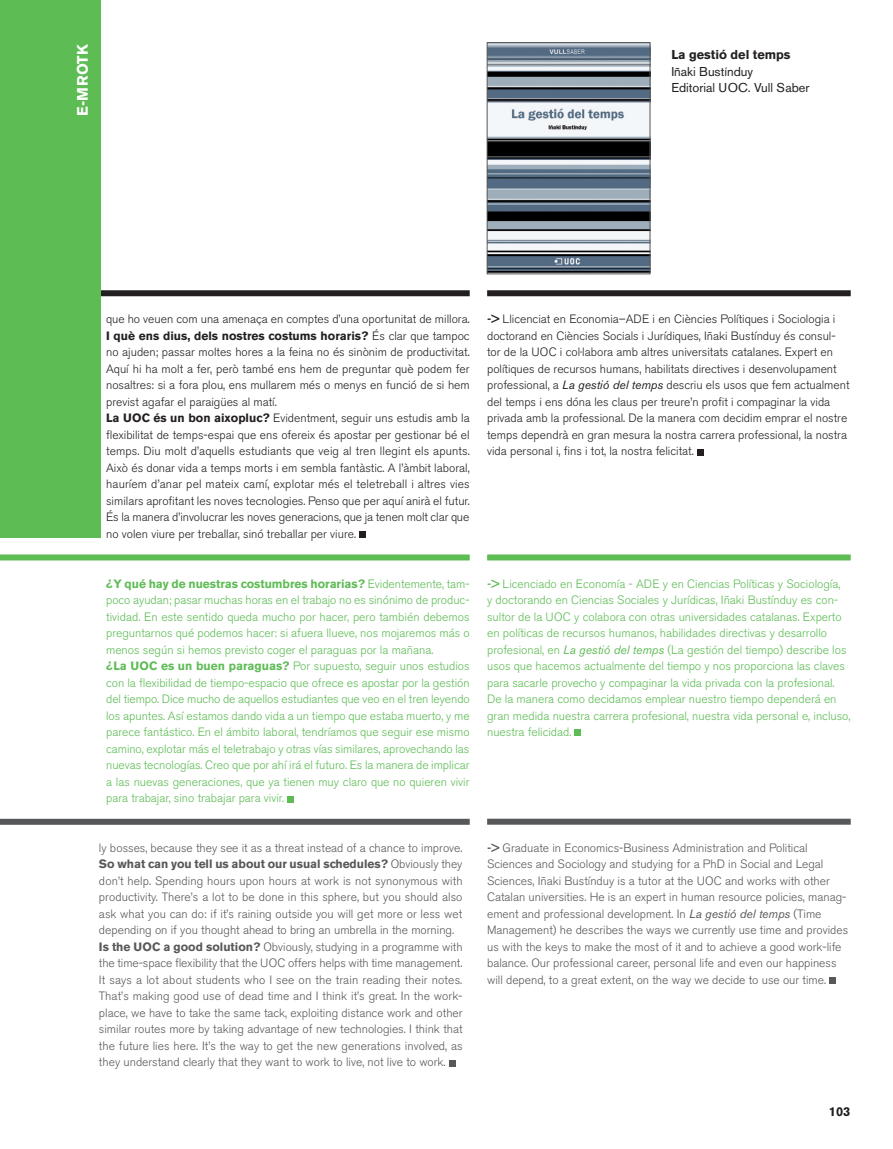
<style>
.page{position:relative;width:893px;height:1149px;background:#fff}
.page>*{position:absolute;margin:0;border:0;box-sizing:border-box;transform-origin:0 0}
.TITULAR_16_PT_CAST{font:700 15px "Akzidenz Grotesk BE";letter-spacing:.01em;color:#fff}
.TXT_LECTURA_BANDER{font:12.75px "Akzidenz Grotesk BE";color:#231f20}
.TXT_LECTURA_BANDER-2{font:700 12.75px "Akzidenz Grotesk BE";color:#231f20}
.TXT_PREGUNTA_ENG{font:300 12px/16.5px "Akzidenz Grotesk BE";color:#57585a;text-align:justify}
.TXT_PREGUNTA_CAST{font:300 12px/16.5px "Akzidenz Grotesk BE";color:#5ebc55;text-align:justify}
.TXT_PREGUNTA_CAT{font:300 12px/16.5px "Akzidenz Grotesk BE";color:#231f20;text-align:justify}
.TXT_CORPORATIVO_BA{font:300 12px/16.5px "Akzidenz Grotesk BE";color:#5ebc55}
.TXT_CORPORATIVO_BA-2{font:300 12px/16.5px "Akzidenz Grotesk BE";color:#231f20}
.TXT_CORPORATIVO_BA-3{font:300 12px/16.5px "Akzidenz Grotesk BE";color:#57585a}
.s1{font-weight:700}
.s2{font-weight:500}
.s3{font-weight:400;font-style:italic}
</style>
<div class="page">
<div style="left:0;top:290px;width:470px;height:6px;background:#231f20"></div>
<div style="left:829px;top:977px;width:7px;height:6px;background:#57585a"></div>
<div style="left:575px;top:729px;width:6px;height:7px;background:#5ebc55"></div>
<svg style="left:697px;top:449px;width:6px;height:6px"></svg>
<img style="left:489px;top:44px;width:159px;height:228px">
<div style="left:487px;top:42px;width:163px;height:232px;border:1px solid #57585a"></div>
<div style="left:487px;top:290px;width:364px;height:6px;background:#231f20"></div>
<div style="left:487px;top:554px;width:364px;height:6px;background:#5ebc55"></div>
<div style="left:487px;top:818px;width:364px;height:6px;background:#57585a"></div>
<div style="left:0;top:818px;width:470px;height:6px;background:#57585a"></div>
<div style="left:449px;top:1059px;width:6px;height:7px;background:#57585a"></div>
<div style="left:287px;top:795px;width:7px;height:7px;background:#5ebc55"></div>
<div style="left:359px;top:531px;width:7px;height:7px;background:#231f20"></div>
<div style="left:0;top:0;width:100px;height:537px;background:#5ebc55"></div>
<div style="left:0;top:554px;width:470px;height:6px;background:#5ebc55"></div>
<p class="TITULAR_16_PT_CAST" style="left:74px;top:116px;width:73px;rotate:-90deg">E-MROTK</p>
<p class="TXT_LECTURA_BANDER-2" style="left:671px;top:47px;width:121px">La gestió del temps</p>
<p class="TXT_LECTURA_BANDER" style="left:671px;top:63px;width:83px">Iñaki Bustínduy</p>
<p class="TXT_LECTURA_BANDER" style="left:671px;top:80px;width:140px">Editorial UOC. Vull Saber</p>
<p class="TXT_PREGUNTA_CAT" style="left:106px;top:311px;width:365px">que ho veuen com una amenaça en comptes d’una oportunitat de millora.</p>
<p class="TXT_PREGUNTA_CAT" style="left:106px;top:327px;width:365px"><span class="s1">I què ens dius, dels nostres costums horaris?</span> És clar que tampoc no ajuden; passar moltes hores a la feina no és sinònim de productivitat.<br>Aquí hi ha molt a fer, però també ens hem de preguntar què podem fer nosaltres: si a fora plou, ens mullarem més o menys en funció de si hem previst agafar el paraigües al matí.</p>
<p class="TXT_PREGUNTA_CAT" style="left:106px;top:410px;width:365px"><span class="s1">La UOC és un bon aixopluc?</span> Evidentment, seguir uns estudis amb la flexibilitat de temps-espai que ens ofereix és apostar per gestionar bé el temps. Diu molt d’aquells estudiants que veig al tren llegint els apunts.<br>Això és donar vida a temps morts i em sembla fantàstic. A l’àmbit laboral, hauríem d’anar pel mateix camí, explotar més el teletreball i altres vies similars aprofitant les noves tecnologies. Penso que per aquí anirà el futur.<br>És la manera d’involucrar les noves generacions, que ja tenen molt clar que no volen viure per treballar, sinó treballar per viure.</p>
<p class="TXT_PREGUNTA_CAST" style="left:106px;top:575px;width:365px"><span class="s1">¿Y qué hay de nuestras costumbres horarias?</span> Evidentemente, tam&shy;poco ayudan; pasar muchas horas en el trabajo no es sinónimo de produc&shy;tividad. En este sentido queda mucho por hacer, pero también debemos preguntarnos qué podemos hacer: si afuera llueve, nos mojaremos más o menos según si hemos previsto coger el paraguas por la mañana.</p>
<p class="TXT_PREGUNTA_CAST" style="left:106px;top:657px;width:365px"><span class="s1">¿La UOC es un buen paraguas?</span> Por supuesto, seguir unos estudios con la flexibilidad de tiempo-espacio que ofrece es apostar por la gestión del tiempo. Dice mucho de aquellos estudiantes que veo en el tren leyendo los apuntes. Así estamos dando vida a un tiempo que estaba muerto, y me parece fantástico. En el ámbito laboral, tendríamos que seguir ese mismo camino, explotar más el teletrabajo y otras vías similares, aprovechando las nuevas tecnologías. Creo que por ahí irá el futuro. Es la manera de implicar a las nuevas generaciones, que ya tienen muy claro que no quieren vivir para trabajar, sino trabajar para vivir.</p>
<p class="TXT_PREGUNTA_ENG" style="left:99px;top:839px;width:365px">ly bosses, because they see it as a threat instead of a chance to improve.</p>
<p class="TXT_PREGUNTA_ENG" style="left:99px;top:855px;width:365px"><span class="s1">So what can you tell us about our usual schedules?</span> Obviously they don’t help. Spending hours upon hours at work is not synonymous with productivity. There’s a lot to be done in this sphere, but you should also ask what you can do: if it’s raining outside you will get more or less wet depending on if you thought ahead to bring an umbrella in the morning.</p>
<p class="TXT_PREGUNTA_ENG" style="left:99px;top:938px;width:365px"><span class="s1">Is the UOC a good solution?</span> Obviously, studying in a programme with the time-space flexibility that the UOC offers helps with time management.<br>It says a lot about students who I see on the train reading their notes.<br>That’s making good use of dead time and I think it’s great. In the work&shy;place, we have to take the same tack, exploiting distance work and other similar routes more by taking advantage of new technologies. I think that the future lies here. It’s the way to get the new generations involved, as they understand clearly that they want to work to live, not live to work.</p>
<p class="TXT_CORPORATIVO_BA-2" style="left:487px;top:311px;width:364px"><span class="s2">-&gt;</span> Llicenciat en Economia–ADE i en Ciències Polítiques i Sociologia i doctorand en Ciències Socials i Jurídiques, Iñaki Bustínduy és consul&shy;tor de la UOC i col·labora amb altres universitats catalanes. Expert en polítiques de recursos humans, habilitats directives i desenvolupament professional, a <span class="s3">La gestió del temps</span> descriu els usos que fem actualment del temps i ens dóna les claus per treure’n profit i compaginar la vida privada amb la professional. De la manera com decidim emprar el nostre temps dependrà en gran mesura la nostra carrera professional, la nostra vida personal i, fins i tot, la nostra felicitat.</p>
<p class="TXT_CORPORATIVO_BA" style="left:487px;top:575px;width:365px"><span class="s2">-&gt;</span> Licenciado en Economía - ADE y en Ciencias Políticas y Sociología,<br>y doctorando en Ciencias Sociales y Jurídicas, Iñaki Bustínduy es con&shy;sultor de la UOC y colabora con otras universidades catalanas. Experto en políticas de recursos humanos, habilidades directivas y desarrollo profesional, en <span class="s3">La gestió del temps</span> (La gestión del tiempo) describe los usos que hacemos actualmente del tiempo y nos proporciona las claves para sacarle provecho y compaginar la vida privada con la profesional.<br>De la manera como decidamos emplear nuestro tiempo dependerá en gran medida nuestra carrera profesional, nuestra vida personal e, incluso, nuestra felicidad.</p>
<p class="TXT_CORPORATIVO_BA-3" style="left:487px;top:839px;width:363px"><span class="s2">-&gt;</span> Graduate in Economics-Business Administration and Political Sciences and Sociology and studying for a PhD in Social and Legal Sciences, Iñaki Bustínduy is a tutor at the UOC and works with other Catalan universities. He is an expert in human resource policies, manag&shy;ement and professional development. In <span class="s3">La gestió del temps</span> (Time Management) he describes the ways we currently use time and provides us with the keys to make the most of it and to achieve a good work-life balance. Our professional career, personal life and even our happiness will depend, to a great extent, on the way we decide to use our time.</p>
<p class="TXT_LECTURA_BANDER-2" style="left:829px;top:1103px;width:23px">103</p>
</div>
